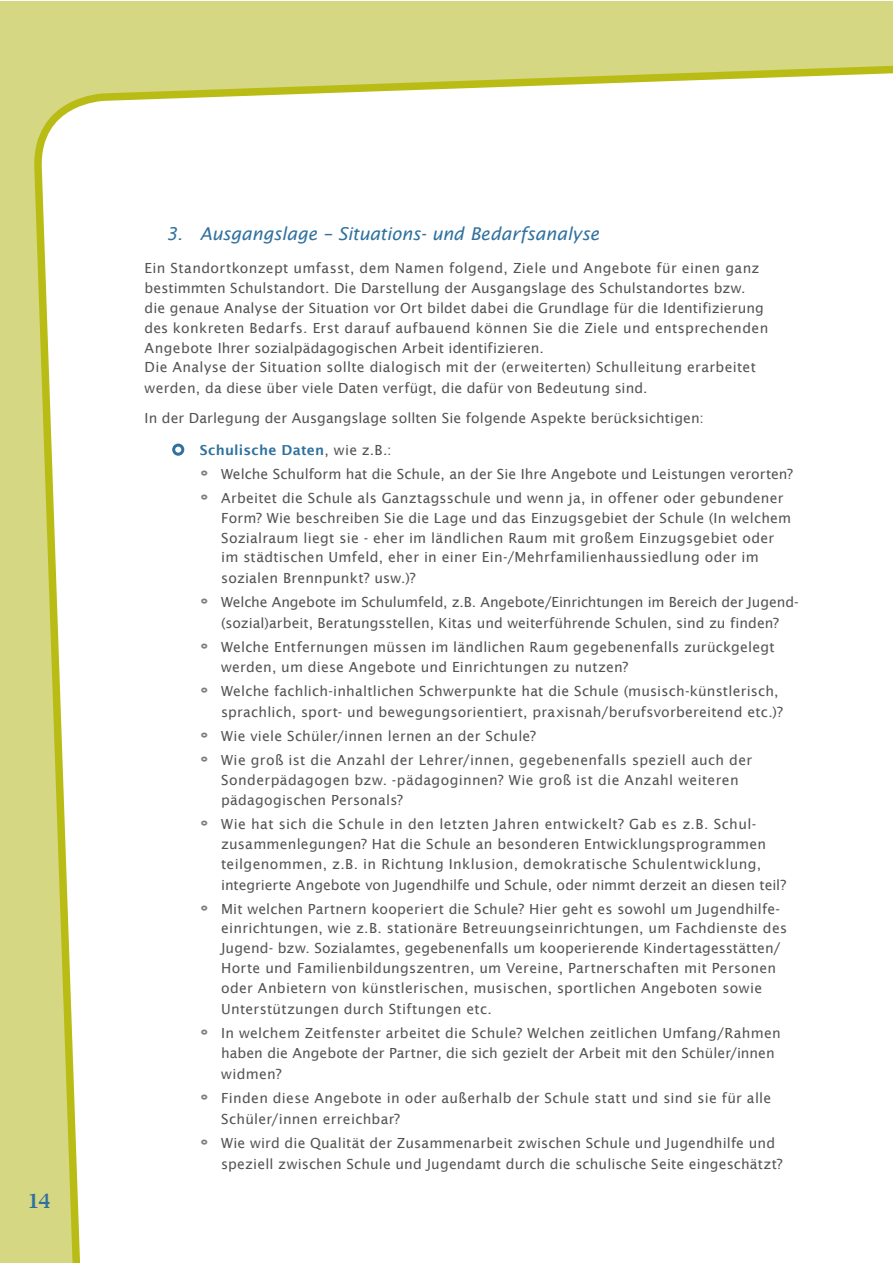
<style>
.page{position:relative;width:893px;height:1263px;background:#fff}
.page>*{position:absolute;margin:0;border:0;box-sizing:border-box;transform-origin:0 0}
.t1{font:72px "Lucida Sans";color:#31719e}
.t2{font:600 36px "Lucida Sans";color:#7c7c7b}
.t3{font:600 19.5px "Lucida Bright";color:#31719e}
.t4{font:italic 17.7px "Lucida Sans";letter-spacing:-.01em;color:#31719e}
.t5{font:13.95px/20.1px "Lucida Sans";letter-spacing:.015em;color:#545452}
.t6{font:13.95px/21px "Lucida Sans";letter-spacing:-.005em;color:#545452}
.t7{font:600 13.8px "Lucida Sans";letter-spacing:.015em;color:#31719e}
.s1{font-weight:400;font-size:13.95px;color:#545452}
</style>
<div class="page">
<div style="left:0;top:1px;width:892px;height:1262px;background:#d6d783"></div>
<div style="left:36px;top:65px;width:856px;height:1198px;background:#fff"></div>
<h3 class="t3" style="left:28px;top:1189px;width:24px">14</h3>
<p class="t4" style="left:166px;top:223px;width:434px">3. Ausgangslage – Situations- und Bedarfsanalyse</p>
<p class="t5" style="left:145px;top:258px;width:625px">Ein Standortkonzept umfasst, dem Namen folgend, Ziele und Angebote für einen ganz bestimmten Schulstandort. Die Darstellung der Ausgangslage des Schulstandortes bzw. die genaue Analyse der Situation vor Ort bildet dabei die Grundlage für die Identifizierung des konkreten Bedarfs. Erst darauf aufbauend können Sie die Ziele und entsprechenden Angebote Ihrer sozialpädagogischen Arbeit identifizieren.<br>Die Analyse der Situation sollte dialogisch mit der (erweiterten) Schulleitung erarbeitet werden, da diese über viele Daten verfügt, die dafür von Bedeutung sind.</p>
<p class="t5" style="left:145px;top:408px;width:561px">In der Darlegung der Ausgangslage sollten Sie folgende Aspekte berücksichtigen:</p>
<h1 class="t1" style="left:168px;top:427px;width:21px">°</h1>
<p class="t7" style="left:200px;top:442px;width:193px">Schulische Daten<span class="s1">, wie z.B.:</span></p>
<h2 class="t2" style="left:200px;top:462px;width:11px">°</h2>
<p class="t5" style="left:221px;top:464px;width:573px">Welche Schulform hat die Schule, an der Sie Ihre Angebote und Leistungen verorten?</p>
<h2 class="t2" style="left:200px;top:486px;width:11px">°</h2>
<p class="t5" style="left:221px;top:488px;width:572px">Arbeitet die Schule als Ganztagsschule und wenn ja, in offener oder gebundener Form? Wie beschreiben Sie die Lage und das Einzugsgebiet der Schule (In welchem Sozialraum liegt sie - eher im ländlichen Raum mit großem Einzugsgebiet oder im städtischen Umfeld, eher in einer Ein-/Mehrfamilienhaussiedlung oder im sozialen Brennpunkt? usw.)?</p>
<h2 class="t2" style="left:200px;top:590px;width:11px">°</h2>
<p class="t6" style="left:221px;top:591px;width:579px">Welche Angebote im Schulumfeld, z.B. Angebote/Einrichtungen im Bereich der Jugend-(sozial)arbeit, Beratungsstellen, Kitas und weiterführende Schulen, sind zu finden?</p>
<h2 class="t2" style="left:200px;top:635px;width:11px">°</h2>
<p class="t5" style="left:221px;top:637px;width:555px">Welche Entfernungen müssen im ländlichen Raum gegebenenfalls zurückgelegt werden, um diese Angebote und Einrichtungen zu nutzen?</p>
<h2 class="t2" style="left:200px;top:680px;width:11px">°</h2>
<p class="t5" style="left:221px;top:681px;width:563px;line-height:21px">Welche fachlich-inhaltlichen Schwerpunkte hat die Schule (musisch-künstlerisch, sprachlich, sport- und bewegungsorientiert, praxisnah/berufsvorbereitend etc.)?</p>
<h2 class="t2" style="left:200px;top:725px;width:11px">°</h2>
<p class="t5" style="left:221px;top:726px;width:317px">Wie viele Schüler/innen lernen an der Schule?</p>
<h2 class="t2" style="left:200px;top:749px;width:11px">°</h2>
<p class="t5" style="left:221px;top:750px;width:533px">Wie groß ist die Anzahl der Lehrer/innen, gegebenenfalls speziell auch der<br>Sonderpädagogen bzw. -pädagoginnen? Wie groß ist die Anzahl weiteren pädagogischen Personals?</p>
<h2 class="t2" style="left:200px;top:812px;width:11px">°</h2>
<p class="t5" style="left:221px;top:814px;width:567px">Wie hat sich die Schule in den letzten Jahren entwickelt? Gab es z.B. Schul&shy;zusammenlegungen? Hat die Schule an besonderen Entwicklungsprogrammen teilgenommen, z.B. in Richtung Inklusion, demokratische Schulentwicklung, integrierte Angebote von Jugendhilfe und Schule, oder nimmt derzeit an diesen teil?</p>
<h2 class="t2" style="left:200px;top:897px;width:11px">°</h2>
<p class="t5" style="left:221px;top:898px;width:568px">Mit welchen Partnern kooperiert die Schule? Hier geht es sowohl um Jugendhilfe&shy;einrichtungen, wie z.B. stationäre Betreuungseinrichtungen, um Fachdienste des Jugend- bzw. Sozialamtes, gegebenenfalls um kooperierende Kindertagesstätten/ Horte und Familienbildungszentren, um Vereine, Partnerschaften mit Personen oder Anbietern von künstlerischen, musischen, sportlichen Angeboten sowie Unterstützungen durch Stiftungen etc.</p>
<h2 class="t2" style="left:200px;top:1021px;width:11px">°</h2>
<p class="t5" style="left:221px;top:1022px;width:561px">In welchem Zeitfenster arbeitet die Schule? Welchen zeitlichen Umfang/Rahmen haben die Angebote der Partner, die sich gezielt der Arbeit mit den Schüler/innen widmen?</p>
<h2 class="t2" style="left:200px;top:1086px;width:11px">°</h2>
<p class="t5" style="left:221px;top:1087px;width:552px;line-height:21px">Finden diese Angebote in oder außerhalb der Schule statt und sind sie für alle<br>Schüler/innen erreichbar?</p>
<h2 class="t2" style="left:200px;top:1131px;width:11px">°</h2>
<p class="t5" style="left:221px;top:1132px;width:563px;line-height:21px">Wie wird die Qualität der Zusammenarbeit zwischen Schule und Jugendhilfe und speziell zwischen Schule und Jugendamt durch die schulische Seite eingeschätzt?</p>
</div>
